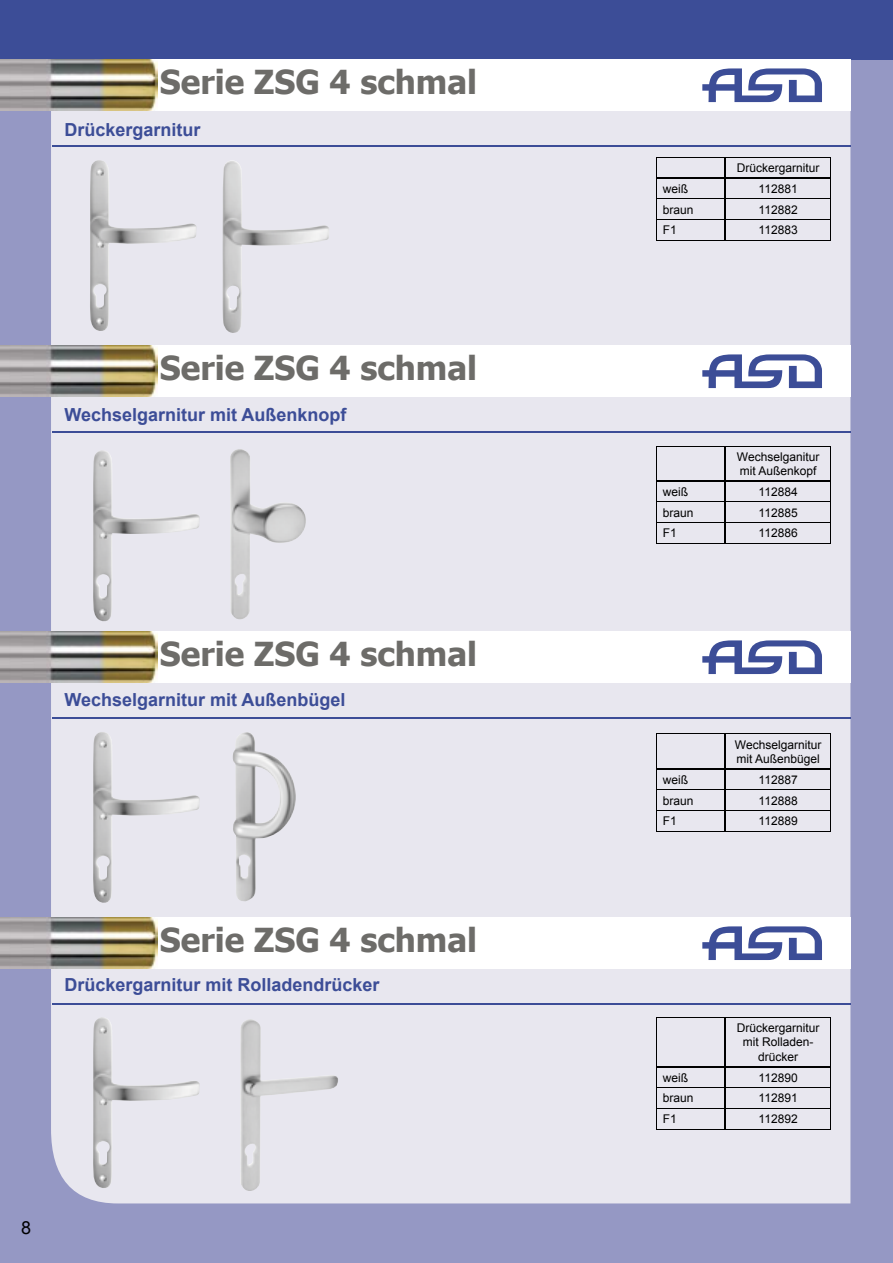
<style>
.page{position:relative;width:893px;height:1263px;background:#9598c4}
.page>*{position:absolute;margin:0;border:0;box-sizing:border-box;transform-origin:0 0}
.t1{font:700 33px "Tahoma";color:#6d6c69}
.t2{font:700 18px "Arial";color:#3c4d97}
.t3{font:18px "Arial";color:#000}
.t4{font:12px/14.4px "Arial";color:#000}
</style>
<div class="page">
<div style="left:0;top:0;width:893px;height:60px;background:#3c4d97"></div>
<div style="left:51px;top:111px;width:799px;height:1092px;background:#e8e7ef"></div>
<div style="left:12px;top:60px;width:839px;height:51px;background:#fff"></div>
<img style="left:0;top:60px;width:157px;height:51px">
<svg style="left:702px;top:68px;width:120px;height:34px"></svg>
<hr style="left:52px;top:145px;width:798px;height:2px;background:#3c4d97">
<div style="left:12px;top:345px;width:839px;height:51px;background:#fff"></div>
<img style="left:0;top:345px;width:157px;height:51px">
<svg style="left:702px;top:354px;width:120px;height:34px"></svg>
<hr style="left:52px;top:431px;width:798px;height:2px;background:#3c4d97">
<div style="left:12px;top:631px;width:839px;height:51px;background:#fff"></div>
<img style="left:0;top:631px;width:157px;height:51px">
<svg style="left:702px;top:640px;width:120px;height:34px"></svg>
<hr style="left:52px;top:717px;width:798px;height:2px;background:#3c4d97">
<div style="left:12px;top:917px;width:839px;height:51px;background:#fff"></div>
<img style="left:0;top:917px;width:157px;height:51px">
<svg style="left:702px;top:926px;width:120px;height:34px"></svg>
<hr style="left:52px;top:1003px;width:798px;height:2px;background:#3c4d97">
<img style="left:90px;top:157px;width:107px;height:175px">
<img style="left:223px;top:159px;width:107px;height:176px">
<img style="left:93px;top:447px;width:107px;height:176px">
<img style="left:93px;top:729px;width:107px;height:175px">
<img style="left:93px;top:1014px;width:107px;height:175px">
<img style="left:240px;top:1019px;width:98px;height:172px">
<img style="left:230px;top:448px;width:78px;height:172px">
<img style="left:232px;top:732px;width:66px;height:171px">
<hr style="left:656px;top:157px;width:69px;height:1px;background:#000">
<hr style="left:725px;top:157px;width:106px;height:1px;background:#000">
<svg style="left:656px;top:158px;width:1px;height:82px"></svg>
<svg style="left:831px;top:158px;width:1px;height:82px"></svg>
<hr style="left:657px;top:177px;width:68px;height:2px;background:#000">
<hr style="left:725px;top:177px;width:106px;height:2px;background:#000">
<svg style="left:725px;top:158px;width:1px;height:82px"></svg>
<hr style="left:657px;top:199px;width:68px;height:1px;background:#000">
<hr style="left:725px;top:199px;width:106px;height:1px;background:#000">
<hr style="left:657px;top:219px;width:68px;height:1px;background:#000">
<hr style="left:725px;top:219px;width:106px;height:1px;background:#000">
<hr style="left:656px;top:240px;width:69px;height:1px;background:#000">
<hr style="left:725px;top:240px;width:106px;height:1px;background:#000">
<hr style="left:656px;top:446px;width:69px;height:1px;background:#000">
<hr style="left:656px;top:446px;width:1px;height:35px;background:#000">
<hr style="left:725px;top:446px;width:106px;height:1px;background:#000">
<hr style="left:831px;top:446px;width:1px;height:35px;background:#000">
<svg style="left:656px;top:481px;width:1px;height:62px"></svg>
<svg style="left:831px;top:481px;width:1px;height:62px"></svg>
<hr style="left:725px;top:446px;width:1px;height:34px;background:#000">
<hr style="left:657px;top:480px;width:68px;height:2px;background:#000">
<hr style="left:725px;top:480px;width:106px;height:2px;background:#000">
<svg style="left:725px;top:482px;width:1px;height:61px"></svg>
<hr style="left:657px;top:502px;width:68px;height:1px;background:#000">
<hr style="left:725px;top:502px;width:106px;height:1px;background:#000">
<hr style="left:657px;top:522px;width:68px;height:1px;background:#000">
<hr style="left:725px;top:522px;width:106px;height:1px;background:#000">
<hr style="left:656px;top:543px;width:69px;height:1px;background:#000">
<hr style="left:725px;top:543px;width:106px;height:1px;background:#000">
<hr style="left:656px;top:733px;width:69px;height:1px;background:#000">
<hr style="left:656px;top:734px;width:1px;height:35px;background:#000">
<hr style="left:725px;top:733px;width:106px;height:1px;background:#000">
<hr style="left:831px;top:734px;width:1px;height:35px;background:#000">
<svg style="left:656px;top:769px;width:1px;height:62px"></svg>
<svg style="left:831px;top:769px;width:1px;height:62px"></svg>
<hr style="left:725px;top:734px;width:1px;height:34px;background:#000">
<hr style="left:657px;top:768px;width:68px;height:2px;background:#000">
<hr style="left:725px;top:768px;width:106px;height:2px;background:#000">
<svg style="left:725px;top:770px;width:1px;height:61px"></svg>
<hr style="left:657px;top:790px;width:68px;height:1px;background:#000">
<hr style="left:725px;top:790px;width:106px;height:1px;background:#000">
<hr style="left:657px;top:810px;width:68px;height:1px;background:#000">
<hr style="left:725px;top:810px;width:106px;height:1px;background:#000">
<hr style="left:656px;top:831px;width:69px;height:1px;background:#000">
<hr style="left:725px;top:831px;width:106px;height:1px;background:#000">
<hr style="left:656px;top:1017px;width:69px;height:1px;background:#000">
<hr style="left:656px;top:1018px;width:1px;height:49px;background:#000">
<hr style="left:725px;top:1017px;width:106px;height:1px;background:#000">
<hr style="left:831px;top:1018px;width:1px;height:49px;background:#000">
<svg style="left:656px;top:1067px;width:1px;height:62px"></svg>
<svg style="left:831px;top:1067px;width:1px;height:62px"></svg>
<hr style="left:725px;top:1018px;width:1px;height:48px;background:#000">
<hr style="left:657px;top:1066px;width:68px;height:1px;background:#000">
<hr style="left:725px;top:1066px;width:106px;height:1px;background:#000">
<svg style="left:725px;top:1067px;width:1px;height:62px"></svg>
<hr style="left:657px;top:1087px;width:68px;height:1px;background:#000">
<hr style="left:725px;top:1087px;width:106px;height:1px;background:#000">
<hr style="left:657px;top:1108px;width:68px;height:1px;background:#000">
<hr style="left:725px;top:1108px;width:106px;height:1px;background:#000">
<hr style="left:656px;top:1129px;width:69px;height:1px;background:#000">
<hr style="left:725px;top:1129px;width:106px;height:1px;background:#000">
<h1 class="t1" style="left:160px;top:59px;width:319px">Serie ZSG 4 schmal</h1>
<h2 class="t2" style="left:64px;top:118px;width:138px">Drückergarnitur</h2>
<h1 class="t1" style="left:160px;top:345px;width:319px">Serie ZSG 4 schmal</h1>
<h2 class="t2" style="left:64px;top:402px;width:284px">Wechselgarnitur mit Außenknopf</h2>
<h1 class="t1" style="left:160px;top:631px;width:319px">Serie ZSG 4 schmal</h1>
<h2 class="t2" style="left:64px;top:688px;width:283px">Wechselgarnitur mit Außenbügel</h2>
<h1 class="t1" style="left:160px;top:917px;width:319px">Serie ZSG 4 schmal</h1>
<h2 class="t2" style="left:64px;top:972px;width:317px">Drückergarnitur mit Rolladendrücker</h2>
<h2 class="t3" style="left:21px;top:1215px;width:12px">8</h2>
<p class="t4" style="left:737px;top:161px;width:84px">Drückergarnitur</p>
<p class="t4" style="left:663px;top:182px;width:27px">weiß</p>
<p class="t4" style="left:759px;top:182px;width:41px">112881</p>
<p class="t4" style="left:663px;top:202px;width:32px">braun</p>
<p class="t4" style="left:759px;top:202px;width:41px">112882</p>
<p class="t4" style="left:663px;top:223px;width:16px">F1</p>
<p class="t4" style="left:759px;top:223px;width:41px">112883</p>
<p class="t4" style="left:737px;top:449px;width:84px">Wechselganitur mit Außenkopf</p>
<p class="t4" style="left:663px;top:485px;width:27px">weiß</p>
<p class="t4" style="left:759px;top:485px;width:41px">112884</p>
<p class="t4" style="left:663px;top:505px;width:32px">braun</p>
<p class="t4" style="left:759px;top:505px;width:41px">112885</p>
<p class="t4" style="left:663px;top:526px;width:16px">F1</p>
<p class="t4" style="left:759px;top:526px;width:41px">112886</p>
<p class="t4" style="left:735px;top:737px;width:88px">Wechselgarnitur mit Außenbügel</p>
<p class="t4" style="left:663px;top:772px;width:27px">weiß</p>
<p class="t4" style="left:759px;top:772px;width:41px">112887</p>
<p class="t4" style="left:663px;top:793px;width:32px">braun</p>
<p class="t4" style="left:759px;top:793px;width:41px">112888</p>
<p class="t4" style="left:663px;top:814px;width:16px">F1</p>
<p class="t4" style="left:759px;top:814px;width:41px">112889</p>
<p class="t4" style="left:737px;top:1021px;width:84px;text-align:center">Drückergarnitur mit Rolladen&shy;drücker</p>
<p class="t4" style="left:663px;top:1070px;width:27px">weiß</p>
<p class="t4" style="left:759px;top:1070px;width:41px">112890</p>
<p class="t4" style="left:663px;top:1091px;width:32px">braun</p>
<p class="t4" style="left:759px;top:1091px;width:41px">112891</p>
<p class="t4" style="left:663px;top:1112px;width:16px">F1</p>
<p class="t4" style="left:759px;top:1112px;width:41px">112892</p>
</div>
